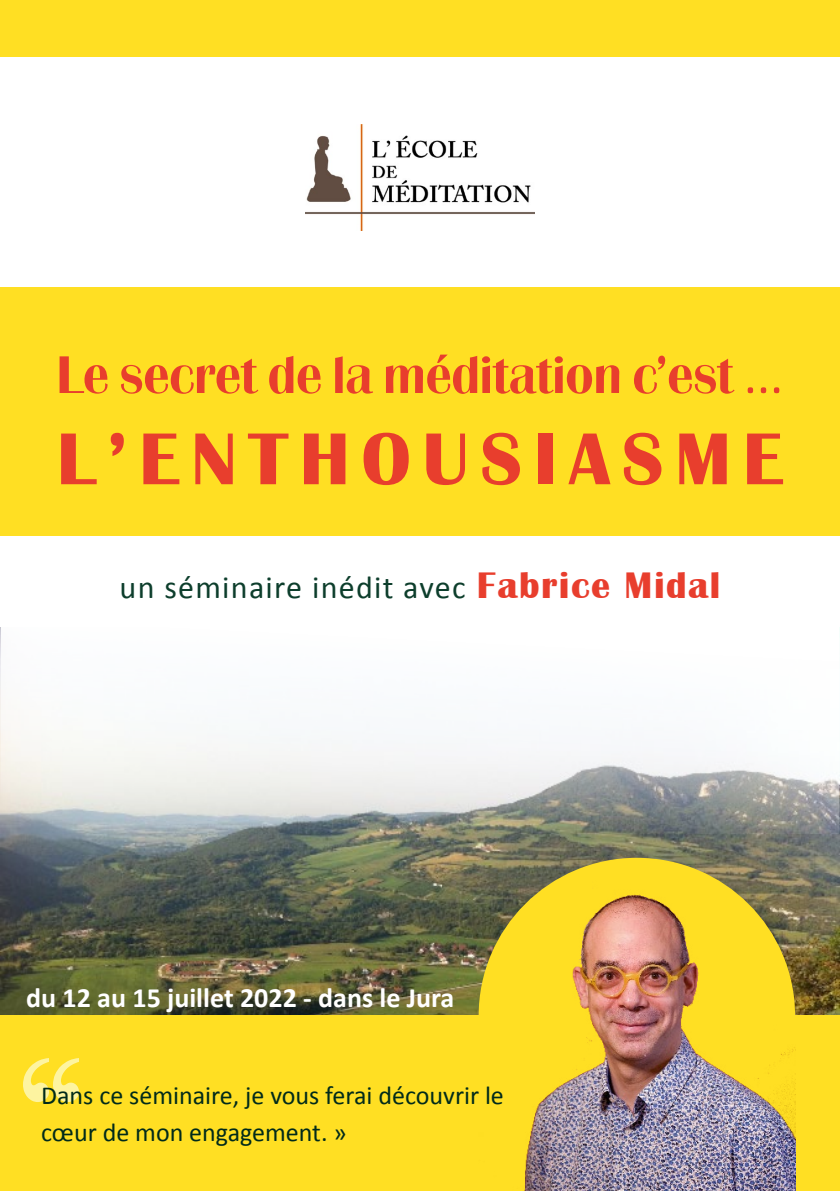
<style>
.page{position:relative;width:840px;height:1191px;background:#fff}
.page>*{position:absolute;margin:0;border:0;box-sizing:border-box;transform-origin:0 0}
.t1{font:170px "Myanmar MN";color:#fdf4a0}
.t2{font:700 76px "Britannic";letter-spacing:.155em;color:#e83e2d}
.t3{font:52px "Britannic BQ";color:#e83e2d}
.t4{font:32px "Calibri";letter-spacing:.04em;color:#0d3e2c}
.t5{font:700 28px "Calibri";color:#fff}
.t6{font:26px/36px "Calibri";color:#002a1a}
.s1{font-family:"Calibri"}
.s2{font-family:"Britannic";font-weight:700;font-size:38px;color:#e83e2d}
</style>
<div class="page">
<img style="left:1px;top:833px;width:837px;height:183px">
<svg style="left:1px;top:726px;width:837px;height:107px"></svg>
<div style="left:0;top:287px;width:839px;height:248px;background:#ffdf23"></div>
<div style="left:478px;top:857px;width:316px;height:317px;background:#ffdf23;border-radius:50%"></div>
<img style="left:305px;top:125px;width:229px;height:105px">
<div style="left:0;top:0;width:839px;height:57px;background:#ffdf23"></div>
<div style="left:0;top:1016px;width:839px;height:175px;background:#ffdf23"></div>
<img style="left:478px;top:879px;width:316px;height:312px">
<p class="t3" style="left:57px;top:344px;width:727px">Le secret de la méditation c’est <span class="s1">...</span></p>
<p class="t2" style="left:57px;top:416px;width:727px">L’ENTHOUSIASME</p>
<p class="t4" style="left:120px;top:567px;width:602px">un séminaire inédit avec <span class="s2">Fabrice Midal</span></p>
<p class="t5" style="left:26px;top:980px;width:429px">du 12 au 15 juillet 2022 - dans le Jura</p>
<p class="t1" style="left:17px;top:1018px;width:69px">“</p>
<p class="t6" style="left:41px;top:1078px;width:464px">Dans ce séminaire, je vous ferai découvrir le cœur de mon engagement. »</p>
</div>
